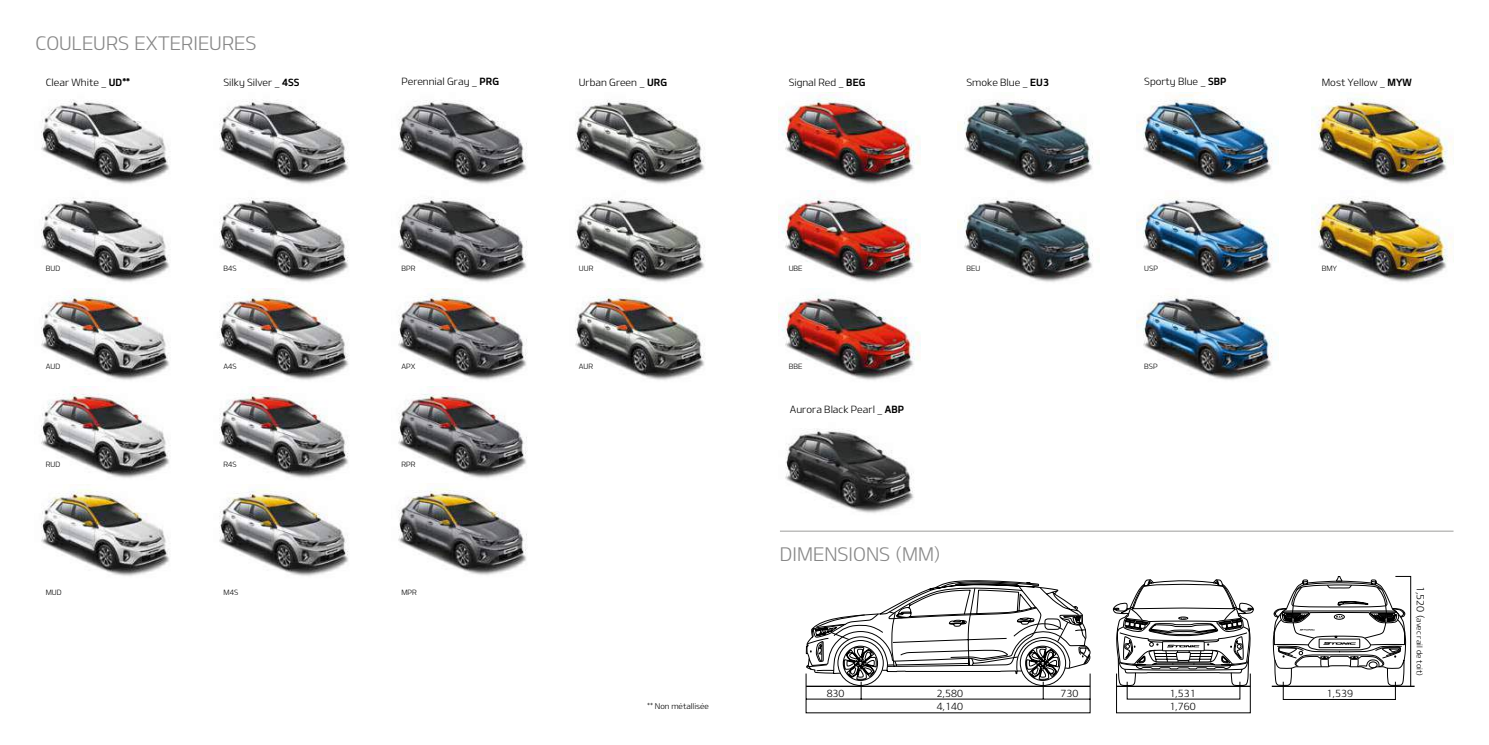
<style>
.page{position:relative;width:1489px;height:745px;background:#fff}
.page>*{position:absolute;margin:0;border:0;box-sizing:border-box;transform-origin:0 0}
.t1{font:18.75px "KIAOTFL";color:#878787}
.t2{font:10px "Design KOTFL";color:#000}
.t3{font:9.88px/13.4px "Kia OTFL KS Cpc EUC H";color:#000}
.t4{font:7.88px "Design KOTFL";color:#000}
.t5{font:7.25px "Design KOTFL";color:#000}
.s1{font-family:"Design KOTFB"}
.s2{font-size:10px}
</style>
<div class="page">
<img style="left:41px;top:99px;width:129px;height:85px">
<img style="left:219px;top:99px;width:130px;height:85px">
<img style="left:398px;top:100px;width:129px;height:84px">
<img style="left:575px;top:100px;width:130px;height:84px">
<img style="left:41px;top:197px;width:129px;height:85px">
<img style="left:219px;top:197px;width:130px;height:85px">
<img style="left:398px;top:197px;width:129px;height:85px">
<img style="left:575px;top:198px;width:130px;height:84px">
<img style="left:41px;top:290px;width:129px;height:90px">
<img style="left:219px;top:288px;width:130px;height:92px">
<img style="left:398px;top:288px;width:129px;height:92px">
<img style="left:575px;top:288px;width:130px;height:92px">
<img style="left:41px;top:386px;width:129px;height:92px">
<img style="left:219px;top:386px;width:130px;height:92px">
<img style="left:398px;top:386px;width:129px;height:92px">
<img style="left:398px;top:488px;width:129px;height:87px">
<img style="left:41px;top:489px;width:129px;height:87px">
<img style="left:219px;top:489px;width:130px;height:87px">
<img style="left:779px;top:92px;width:140px;height:92px">
<img style="left:957px;top:99px;width:136px;height:85px">
<img style="left:1136px;top:92px;width:142px;height:92px">
<img style="left:1311px;top:94px;width:141px;height:90px">
<img style="left:1136px;top:198px;width:142px;height:84px">
<img style="left:1136px;top:295px;width:142px;height:85px">
<img style="left:1311px;top:198px;width:141px;height:84px">
<img style="left:779px;top:295px;width:140px;height:85px">
<img style="left:957px;top:199px;width:136px;height:83px">
<img style="left:779px;top:190px;width:140px;height:92px">
<img style="left:785px;top:429px;width:129px;height:84px">
<hr style="left:780px;top:530px;width:673px;height:1px;background:#9d9d9c">
<hr style="left:1271px;top:685px;width:143px;height:1px;background:#000">
<svg style="left:805px;top:575px;width:605px;height:137px"></svg>
<h1 class="t1" style="left:35px;top:31px;width:223px">COULEURS EXTERIEURES</h1>
<p class="t2" style="left:46px;top:76px;width:86px">Clear White _ <span class="s1">UD**</span></p>
<p class="t2" style="left:223px;top:76px;width:78px">Silky Silver _ <span class="s1">4SS</span></p>
<p class="t2" style="left:401px;top:75px;width:99px">Perennial Gray _ <span class="s1">PRG</span></p>
<p class="t2" style="left:579px;top:76px;width:90px">Urban Green _ <span class="s1">URG</span></p>
<p class="t5" style="left:46px;top:263px;width:16px">BUD</p>
<p class="t5" style="left:223px;top:263px;width:15px">B4S</p>
<p class="t5" style="left:579px;top:263px;width:16px">UUR</p>
<p class="t5" style="left:401px;top:263px;width:16px">BPR</p>
<p class="t5" style="left:46px;top:361px;width:16px">AUD</p>
<p class="t5" style="left:223px;top:361px;width:15px">A4S</p>
<p class="t5" style="left:401px;top:361px;width:16px">APX</p>
<p class="t5" style="left:579px;top:361px;width:16px">AUR</p>
<p class="t5" style="left:46px;top:459px;width:16px">RUD</p>
<p class="t5" style="left:223px;top:459px;width:15px">R4S</p>
<p class="t5" style="left:401px;top:459px;width:16px">RPR</p>
<p class="t5" style="left:46px;top:588px;width:17px">MUD</p>
<p class="t5" style="left:223px;top:588px;width:16px">M4S</p>
<p class="t5" style="left:401px;top:587px;width:17px">MPR</p>
<p class="t4" style="left:647px;top:700px;width:63px">** Non métallisée</p>
<p class="t2" style="left:788px;top:76px;width:78px">Signal Red _ <span class="s1">BEG</span></p>
<p class="t2" style="left:966px;top:76px;width:84px">Smoke Blue _ <span class="s1">EU3</span></p>
<p class="t2" style="left:1144px;top:75px;width:84px">Sporty Blue _ <span class="s1">SBP</span></p>
<p class="t2" style="left:1321px;top:76px;width:91px">Most Yellow _ <span class="s1">MYW</span></p>
<p class="t5" style="left:966px;top:263px;width:15px">BEU</p>
<p class="t5" style="left:1144px;top:263px;width:15px">USP</p>
<p class="t5" style="left:788px;top:263px;width:15px">UBE</p>
<p class="t5" style="left:1321px;top:263px;width:17px">BMY</p>
<p class="t5" style="left:788px;top:361px;width:15px">BBE</p>
<p class="t2" style="left:789px;top:403px;width:116px">Aurora Black Pearl _ <span class="s1">ABP</span></p>
<h1 class="t1" style="left:780px;top:542px;width:162px">DIMENSIONS (MM)</h1>
<p class="t5" style="left:1144px;top:361px;width:15px">BSP</p>
<p class="t3" style="left:936px;top:685px;width:28px">2,580</p>
<p class="t3" style="left:1326px;top:685px;width:28px">1,539</p>
<p class="t3" style="left:936px;top:699px;width:28px">4,140</p>
<p class="t3" style="left:1169px;top:685px;width:28px">1,531<br>1,760</p>
<p class="t3" style="left:826px;top:685px;width:19px">830</p>
<p class="t3" style="left:1060px;top:685px;width:19px">730</p>
<p class="t4" style="left:1424px;top:585px;width:92px;rotate:90deg"><span class="s2">1,520 (</span>avec rail de toit)</p>
<p class="t3" style="left:1426px;top:610px;width:32px;rotate:90deg">1,520*</p>
</div>
